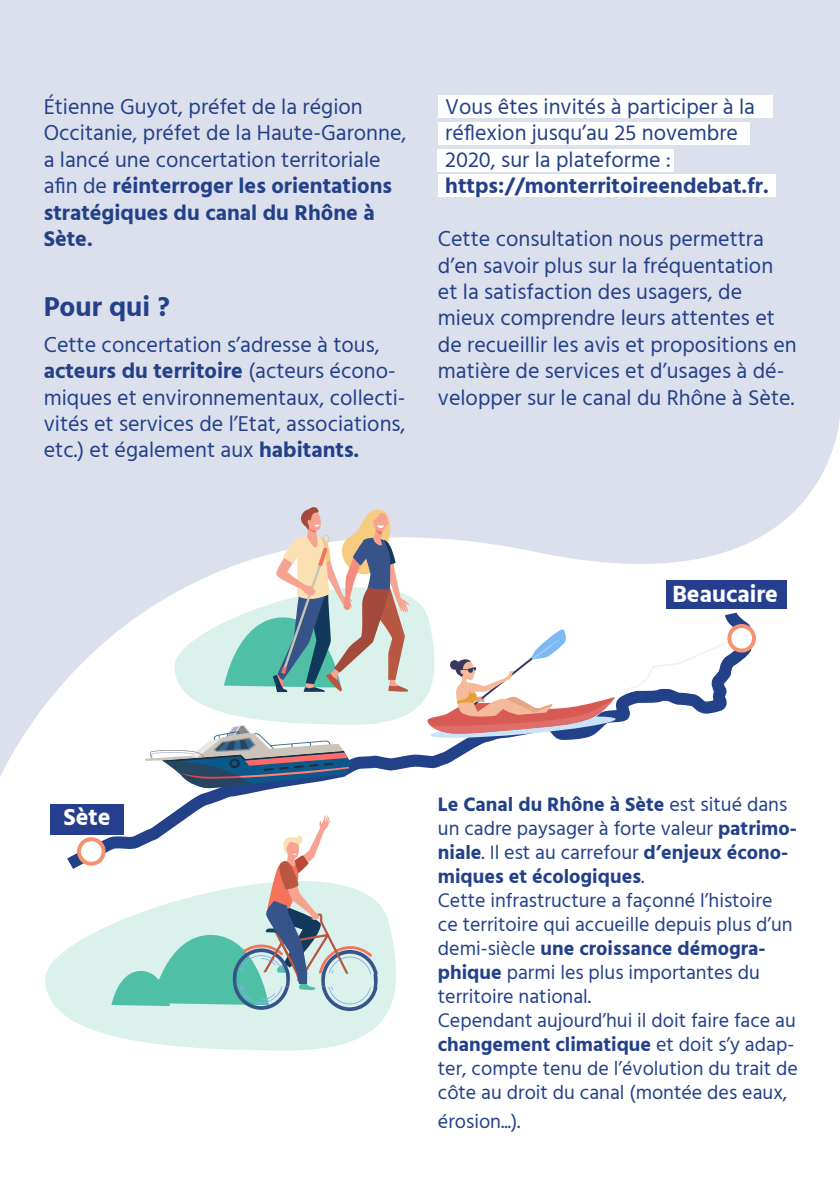
<style>
.page{position:relative;width:840px;height:1191px;background:#fff}
.page>*{position:absolute;margin:0;border:0;box-sizing:border-box;transform-origin:0 0}
.t1{font:700 28px "Hind";color:#234189}
.t2{font:700 24px "Hind";color:#fff}
.t3{font:22px/26.4px "Hind";color:#234189}
.t4{font:700 22px "Hind";color:#234189}
.t5{font:20px/24px "Hind";color:#234189}
.t6{font:700 20px/24px "Hind";color:#234189}
.s1{font-weight:700}
.s2{font-weight:400}
</style>
<div class="page">
<svg style="left:45px;top:903px;width:351px;height:147px;fill:#daf1ec"></svg>
<div style="left:0;top:0;width:839px;height:777px;background:#dce0ed"></div>
<svg style="left:58px;top:600px;width:699px;height:269px"></svg>
<div style="left:50px;top:804px;width:74px;height:30px;background:#253f8e"></div>
<svg style="left:111px;top:815px;width:267px;height:196px"></svg>
<div style="left:665px;top:580px;width:120px;height:28px;background:#253f8e"></div>
<div style="left:79px;top:839px;width:25px;height:24px;background:#fff;border-radius:50%"></div>
<div style="left:77px;top:837px;width:29px;height:28px;border:4px solid #f59270;border-radius:50%"></div>
<div style="left:729px;top:626px;width:24px;height:24px;background:#fff;border-radius:50%"></div>
<div style="left:727px;top:624px;width:28px;height:28px;border:4px solid #f59270;border-radius:50%"></div>
<div style="left:437px;top:95px;width:335px;height:22px;background:#fff"></div>
<div style="left:437px;top:122px;width:312px;height:23px;background:#fff"></div>
<div style="left:437px;top:149px;width:236px;height:23px;background:#fff"></div>
<div style="left:437px;top:174px;width:337px;height:23px;background:#fff"></div>
<svg style="left:145px;top:502px;width:596px;height:286px"></svg>
<p class="t3" style="left:44px;top:95px;width:320px">Étienne Guyot, préfet de la région</p>
<p class="t3" style="left:44px;top:121px;width:364px">Occitanie, préfet de la Haute-Garonne, a lancé une concertation territoriale afin de <span class="s1">réinterroger les orientations stratégiques du canal du Rhône à<br>Sète.</span></p>
<p class="t1" style="left:44px;top:290px;width:128px">Pour qui ?</p>
<p class="t3" style="left:44px;top:332px;width:363px">Cette concertation s’adresse à tous, <span class="s1">acteurs du territoire</span> (acteurs écono&shy;miques et environnementaux, collecti&shy;vités et services de l’Etat, associations, etc.) et également aux <span class="s1">habitants.</span></p>
<p class="t3" style="left:445px;top:95px;width:311px">Vous êtes invités à participer à la réflexion jusqu’au 25 novembre<br>2020, sur la plateforme :</p>
<p class="t4" style="left:445px;top:173px;width:325px">https://monterritoireendebat.fr.</p>
<p class="t3" style="left:437px;top:227px;width:360px">Cette consultation nous permettra d’en savoir plus sur la fréquentation et la satisfaction des usagers, de mieux comprendre leurs attentes et de recueillir les avis et propositions en matière de services et d’usages à dé&shy;velopper sur le canal du Rhône à Sète.</p>
<p class="t2" style="left:672px;top:580px;width:107px">Beaucaire</p>
<p class="t2" style="left:63px;top:803px;width:49px">Sète</p>
<p class="t6" style="left:437px;top:792px;width:360px">Le Canal du Rhône à Sète <span class="s2">est situé dans un cadre paysager à forte valeur</span> patrimo&shy;niale<span class="s2">. Il est au carrefour</span> d’enjeux écono&shy;miques et écologiques<span class="s2">.</span></p>
<p class="t5" style="left:437px;top:889px;width:356px">Cette infrastructure a façonné l’histoire ce territoire qui accueille depuis plus d’un demi-siècle <span class="s1">une croissance démogra&shy;phique</span> parmi les plus importantes du territoire national.</p>
<p class="t5" style="left:437px;top:1009px;width:361px">Cependant aujourd’hui il doit faire face au <span class="s1">changement climatique</span> et doit s’y adap&shy;ter, compte tenu de l’évolution du trait de côte au droit du canal (montée des eaux,</p>
<p class="t5" style="left:437px;top:1110px;width:84px">érosion...).</p>
</div>
